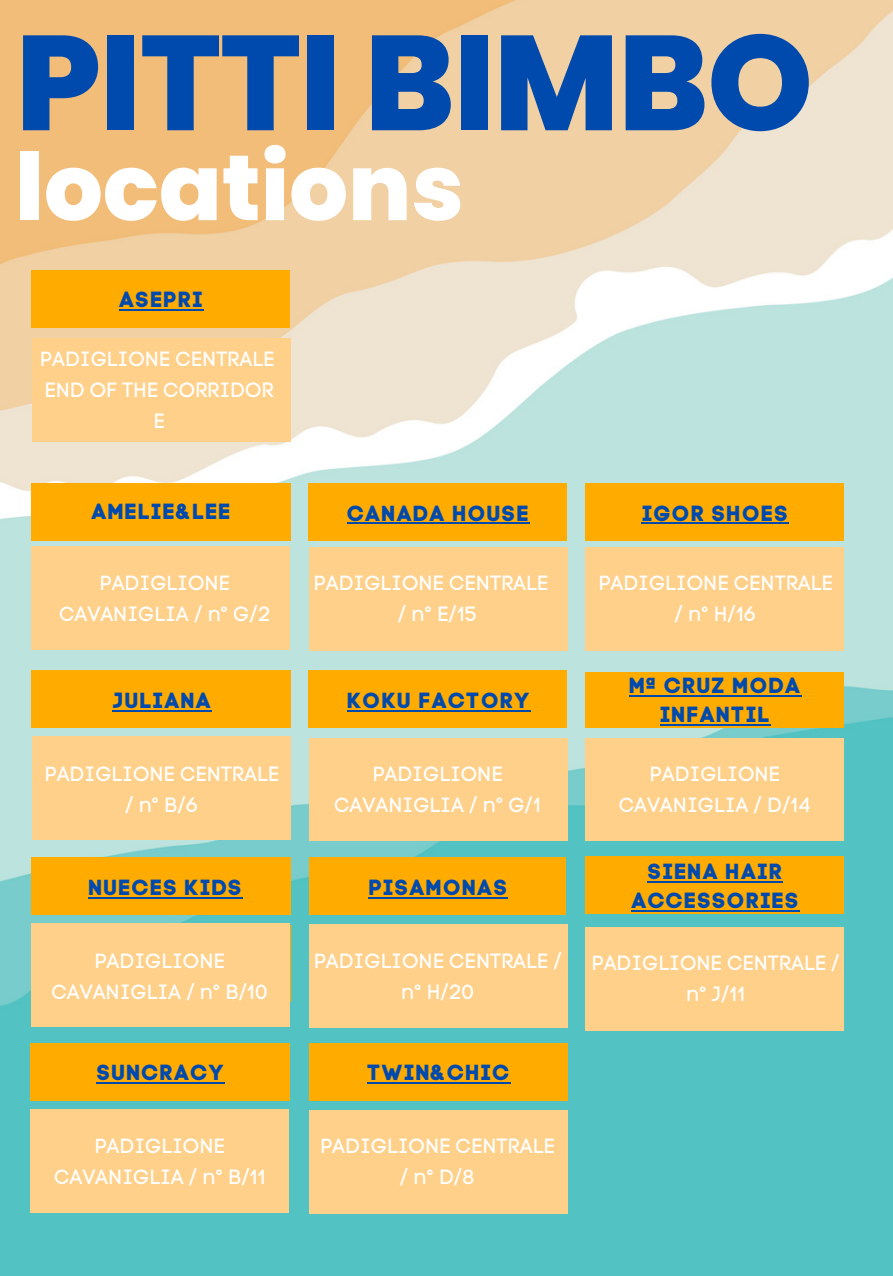
<style>
.page{position:relative;width:893px;height:1276px;background:#fff}
.page>*{position:absolute;margin:0;border:0;box-sizing:border-box;transform-origin:0 0}
.t1{font:800 134.55px "Poppins";letter-spacing:-.01em;color:#004aad}
.t2{font:800 92.48px "Poppins";color:#fff}
.t3{font:21.82px/29px "Code Pro Bold LC";letter-spacing:.05em;color:#004aad;text-align:center}
.t4{font:20.47px/30.6px "Code Pro Normal LC";color:#fff;text-align:center}
</style>
<div class="page">
<img style="left:0;top:0;width:893px;height:1276px">
<div style="left:32px;top:270px;width:258px;height:57px;background:#ffab00"></div>
<div style="left:31px;top:483px;width:259px;height:57px;background:#ffab00"></div>
<div style="left:32px;top:547px;width:258px;height:103px;background:#ffd089"></div>
<div style="left:309px;top:483px;width:257px;height:57px;background:#ffab00"></div>
<div style="left:586px;top:483px;width:258px;height:57px;background:#ffab00"></div>
<div style="left:31px;top:671px;width:259px;height:57px;background:#ffab00"></div>
<div style="left:33px;top:736px;width:258px;height:103px;background:#ffd089"></div>
<div style="left:309px;top:671px;width:257px;height:57px;background:#ffab00"></div>
<div style="left:586px;top:672px;width:258px;height:56px;background:#ffab00"></div>
<div style="left:586px;top:738px;width:258px;height:103px;background:#ffd089"></div>
<div style="left:31px;top:858px;width:259px;height:57px;background:#ffab00"></div>
<div style="left:309px;top:858px;width:256px;height:57px;background:#ffab00"></div>
<div style="left:586px;top:856px;width:258px;height:57px;background:#ffab00"></div>
<div style="left:30px;top:1043px;width:259px;height:57px;background:#ffab00"></div>
<div style="left:30px;top:1109px;width:258px;height:103px;background:#ffd089"></div>
<div style="left:309px;top:1043px;width:258px;height:57px;background:#ffab00"></div>
<div style="left:32px;top:339px;width:258px;height:103px;background:#ffd089"></div>
<hr style="left:119px;top:309px;width:85px;height:2px;background:#004aad">
<hr style="left:347px;top:522px;width:182px;height:2px;background:#004aad">
<div style="left:309px;top:547px;width:258px;height:103px;background:#ffd089"></div>
<hr style="left:642px;top:522px;width:63px;height:2px;background:#004aad">
<hr style="left:705px;top:522px;width:84px;height:2px;background:#004aad">
<div style="left:586px;top:547px;width:258px;height:103px;background:#ffd089"></div>
<hr style="left:113px;top:710px;width:99px;height:1px;background:#004aad">
<hr style="left:347px;top:710px;width:183px;height:1px;background:#004aad">
<div style="left:309px;top:738px;width:258px;height:103px;background:#ffd089"></div>
<hr style="left:629px;top:695px;width:172px;height:2px;background:#004aad">
<hr style="left:659px;top:724px;width:111px;height:2px;background:#004aad">
<hr style="left:88px;top:897px;width:90px;height:2px;background:#004aad">
<hr style="left:178px;top:897px;width:64px;height:2px;background:#004aad">
<div style="left:31px;top:924px;width:258px;height:103px;background:#ffd089"></div>
<hr style="left:368px;top:897px;width:140px;height:2px;background:#004aad">
<div style="left:309px;top:925px;width:258px;height:103px;background:#ffd089"></div>
<hr style="left:647px;top:881px;width:136px;height:2px;background:#004aad">
<hr style="left:631px;top:910px;width:168px;height:2px;background:#004aad">
<div style="left:586px;top:927px;width:258px;height:103px;background:#ffd089"></div>
<hr style="left:96px;top:1082px;width:129px;height:2px;background:#004aad">
<hr style="left:367px;top:1082px;width:143px;height:2px;background:#004aad">
<div style="left:309px;top:1110px;width:258px;height:104px;background:#ffd089"></div>
<p class="t1" style="left:16px;top:-11px;width:799px">PITTI BIMBO</p>
<p class="t2" style="left:16px;top:123px;width:450px">locations</p>
<p class="t3" style="left:119px;top:285px;width:85px">ASEPRI</p>
<p class="t4" style="left:40px;top:344px;width:236px">PADIGLIONE CENTRALE<br>END OF THE CORRIDOR<br>E</p>
<p class="t3" style="left:91px;top:497px;width:141px">AMELIE&amp;LEE</p>
<p class="t4" style="left:59px;top:568px;width:213px">PADIGLIONE<br>CAVANIGLIA / n° G/2</p>
<p class="t3" style="left:113px;top:686px;width:100px">JULIANA</p>
<p class="t4" style="left:45px;top:758px;width:236px">PADIGLIONE CENTRALE / n° B/6</p>
<p class="t3" style="left:88px;top:873px;width:155px">NUECES KIDS</p>
<p class="t4" style="left:51px;top:946px;width:218px">PADIGLIONE<br>CAVANIGLIA / n° B/10</p>
<p class="t3" style="left:96px;top:1058px;width:129px">SUNCRACY</p>
<p class="t4" style="left:54px;top:1131px;width:213px">PADIGLIONE<br>CAVANIGLIA / n° B/11</p>
<p class="t3" style="left:347px;top:498px;width:183px">CANADA HOUSE</p>
<p class="t4" style="left:398px;top:568px;width:152px;text-align:left;text-indent:-84px">PADIGLIONE CENTRALE / n° E/15</p>
<p class="t3" style="left:347px;top:686px;width:184px">KOKU FACTORY</p>
<p class="t4" style="left:334px;top:758px;width:208px">PADIGLIONE<br>CAVANIGLIA / n° G/1</p>
<p class="t3" style="left:368px;top:873px;width:140px">PISAMONAS</p>
<p class="t4" style="left:314px;top:946px;width:250px">PADIGLIONE CENTRALE / n° H/20</p>
<p class="t3" style="left:367px;top:1058px;width:144px">TWIN&amp;CHIC</p>
<p class="t4" style="left:320px;top:1131px;width:236px">PADIGLIONE CENTRALE / n° D/8</p>
<p class="t3" style="left:642px;top:498px;width:147px">IGOR SHOES</p>
<p class="t4" style="left:598px;top:568px;width:236px">PADIGLIONE CENTRALE / n° H/16</p>
<p class="t3" style="left:629px;top:671px;width:173px">Mª CRUZ MODA<br>INFANTIL</p>
<p class="t4" style="left:618px;top:758px;width:194px">PADIGLIONE<br>CAVANIGLIA / D/14</p>
<p class="t3" style="left:631px;top:857px;width:169px">SIENA HAIR<br>ACCESSORIES</p>
<p class="t4" style="left:591px;top:947px;width:250px">PADIGLIONE CENTRALE / n° J/11</p>
</div>
